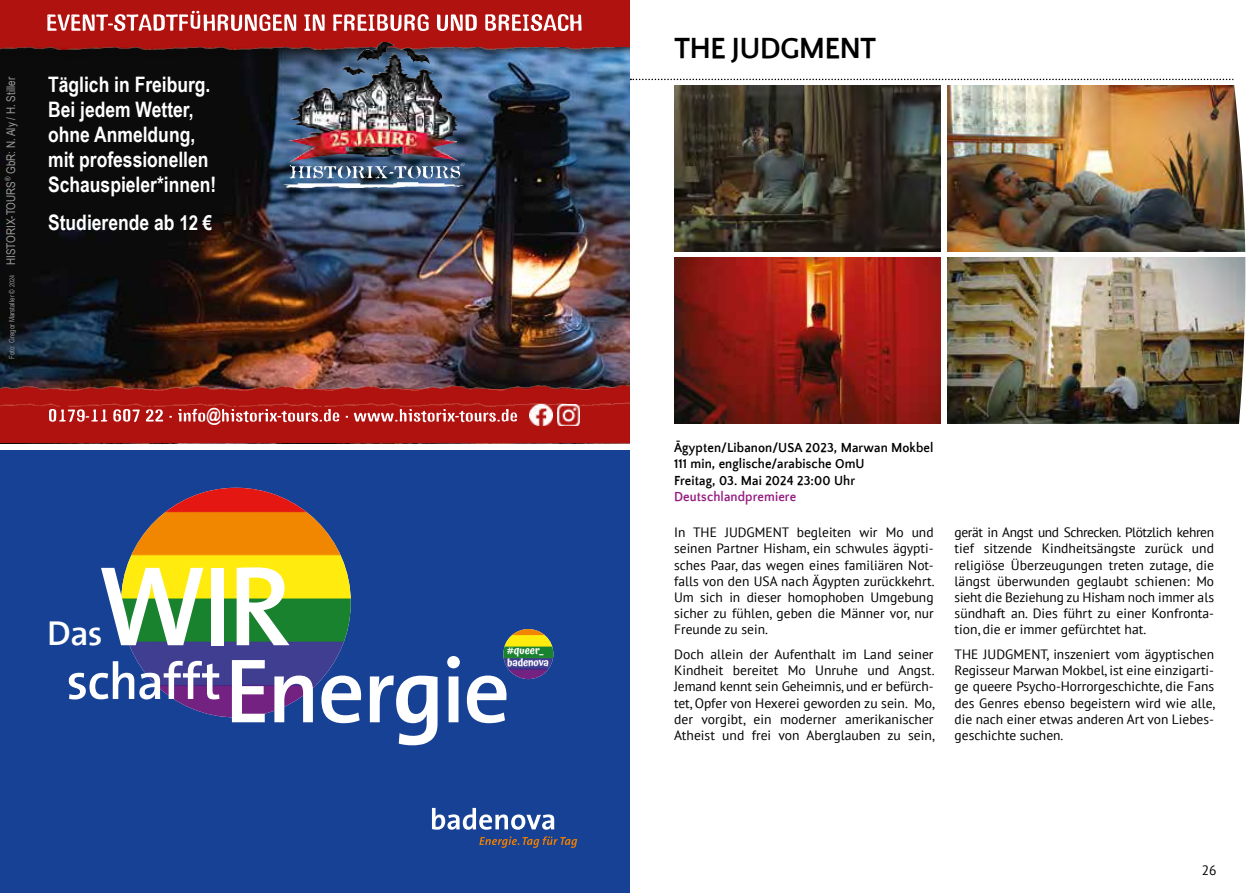
<style>
.page{position:relative;width:1259px;height:893px;background:#fff}
.page>*{position:absolute;margin:0;border:0;box-sizing:border-box;transform-origin:0 0}
.t1{font:700 114.6px "Thesans Badenova";color:#fff}
.t2{font:700 51.75px "Thesans Badenova";letter-spacing:-.015em;color:#fff}
.t3{font:700 35.1px "Thesans Badenova";color:#fff}
.t4{font:700 30px "Quattrocento Sans";color:#000}
.t5{font:700 21.3px/25px "Arial Narrow";color:#fff}
.t6{font:700 18px "Arial Narrow";color:#fff}
.t7{font:13.5px/16.2px "PT Sans";color:#000;text-align:justify}
.t8{font:700 13.5px/16.5px "Quattrocento Sans";letter-spacing:.01em;color:#000;scale:.95 1}
.t9{font:700 13.5px "Quattrocento Sans";letter-spacing:.01em;color:#951b81;scale:.95 1}
.t10{font:12px "Arial Narrow";color:#9d9c9c}
.t11{font:600 10.5px/12.6px "Atma";letter-spacing:-.02em;color:#fff}
.t12{font:7.5px "Arial Narrow";color:#939597}
.s1{font-size:6.75px}
.s2{font-size:20.55px}
.s3{font-size:92.1px}
</style>
<div class="page">
<img style="left:0;top:59px;width:629px;height:326px">
<div style="left:0;top:389px;width:629px;height:54px;background:#af120f"></div>
<img style="left:0;top:385px;width:628px;height:22px">
<svg style="left:49px;top:409px;width:58px;height:13px"></svg>
<svg style="left:113px;top:409px;width:50px;height:13px"></svg>
<svg style="left:178px;top:409px;width:27px;height:13px"></svg>
<svg style="left:222px;top:408px;width:117px;height:14px"></svg>
<svg style="left:354px;top:408px;width:163px;height:14px"></svg>
<img style="left:557px;top:404px;width:22px;height:22px">
<img style="left:529px;top:404px;width:23px;height:22px">
<img style="left:0;top:49px;width:629px;height:10px">
<img style="left:0;top:47px;width:629px;height:2px">
<div style="left:0;top:0;width:629px;height:47px;background:#af120f"></div>
<svg style="left:47px;top:11px;width:249px;height:20px"></svg>
<svg style="left:304px;top:14px;width:21px;height:17px"></svg>
<svg style="left:333px;top:14px;width:95px;height:17px"></svg>
<svg style="left:437px;top:14px;width:40px;height:17px"></svg>
<svg style="left:485px;top:14px;width:96px;height:17px"></svg>
<img style="left:362px;top:42px;width:20px;height:9px">
<div style="left:0;top:450px;width:629px;height:443px;background:#164194"></div>
<img style="left:121px;top:488px;width:230px;height:229px;border-radius:115px">
<img style="left:503px;top:629px;width:50px;height:50px;border-radius:25px">
<svg style="left:432px;top:808px;width:122px;height:22px"></svg>
<svg style="left:479px;top:836px;width:98px;height:12px"></svg>
<img style="left:628px;top:75px;width:618px;height:446px">
<p class="t10" style="left:2px;top:265px;width:190px;rotate:-90deg">HISTORIX-TOURS<sup>®</sup> GbR: N. Aly / H. Stiller</p>
<p class="t12" style="left:6px;top:359px;width:85px;rotate:-90deg">Foto: Gregor Marstaller © <span class="s1">2024</span></p>
<h3 class="t5" style="left:48px;top:71px;width:170px">Täglich in Freiburg.<br>Bei jedem Wetter, ohne Anmeldung, mit professionellen<br>Schauspieler*innen!</h3>
<h3 class="t5" style="left:48px;top:209px;width:166px">Studierende ab <span class="s2">12 €</span></h3>
<h3 class="t6" style="left:206px;top:401px;width:16px">@</h3>
<h1 class="t1" style="left:98px;top:547px;width:196px">WIR</h1>
<h2 class="t2" style="left:66px;top:654px;width:445px">schafft<span class="s3">Energie</span></h2>
<p class="t11" style="left:507px;top:644px;width:43px">#queer_ badenova</p>
<h3 class="t3" style="left:47px;top:615px;width:57px">Das</h3>
<h3 class="t4" style="left:674px;top:32px;width:18px">THE</h3>
<h3 class="t4" style="left:731px;top:32px;width:28px">JUDGMENT</h3>
<p class="t8" style="left:674px;top:440px;width:274px">Ägypten/Libanon/USA 2023, Marwan Mokbel<br>111 min, englische/arabische OmU<br>Freitag, 03. Mai 2024 23:00 Uhr</p>
<p class="t9" style="left:674px;top:490px;width:130px">Deutschlandpremiere</p>
<p class="t7" style="left:674px;top:524px;width:262px">In THE JUDGMENT begleiten wir Mo und seinen Partner Hisham, ein schwules ägypti&shy;sches Paar, das wegen eines familiären Not&shy;falls von den USA nach Ägypten zurückkehrt.<br>Um sich in dieser homophoben Umgebung sicher zu fühlen, geben die Männer vor, nur Freunde zu sein.</p>
<p class="t7" style="left:674px;top:646px;width:262px">Doch allein der Aufenthalt im Land seiner Kindheit bereitet Mo Unruhe und Angst.<br>Jemand kennt sein Geheimnis, und er befürch&shy;tet, Opfer von Hexerei geworden zu sein. Mo, der vorgibt, ein moderner amerikanischer Atheist und frei von Aberglauben zu sein,</p>
<p class="t7" style="left:954px;top:524px;width:261px">gerät in Angst und Schrecken. Plötzlich kehren tief sitzende Kindheitsängste zurück und religiöse Überzeugungen treten zutage, die längst überwunden geglaubt schienen: Mo sieht die Beziehung zu Hisham noch immer als sündhaft an. Dies führt zu einer Konfronta&shy;tion, die er immer gefürchtet hat.</p>
<p class="t7" style="left:954px;top:646px;width:262px">THE JUDGMENT, inszeniert vom ägyptischen Regisseur Marwan Mokbel, ist eine einzigarti&shy;ge queere Psycho-Horrorgeschichte, die Fans des Genres ebenso begeistern wird wie alle, die nach einer etwas anderen Art von Liebes&shy;geschichte suchen.</p>
<p class="t7" style="left:1201px;top:862px;width:16px">26</p>
</div>
